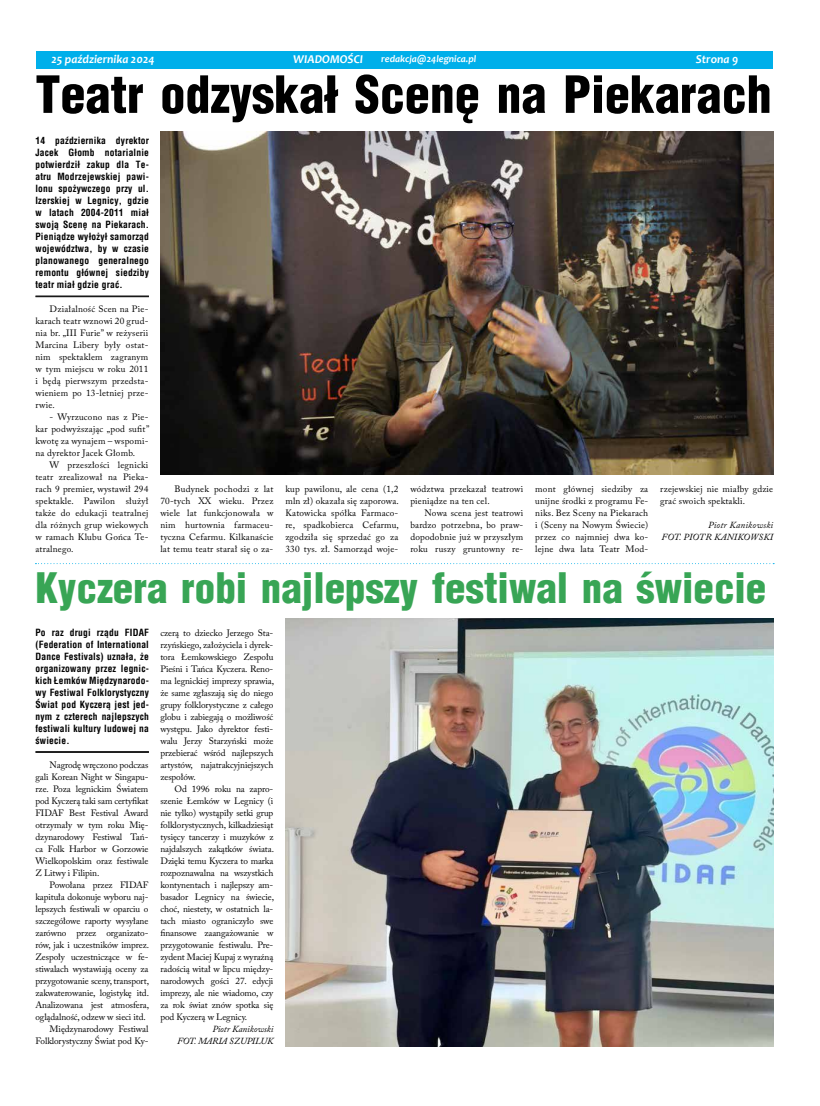
<style>
.page{position:relative;width:820px;height:1106px;background:#fff}
.page>*{position:absolute;margin:0;border:0;box-sizing:border-box;transform-origin:0 0}
.t1{font:900 50px "Switzerland Cond";color:#000}
.t2{font:900 41px "Switzerland Cond";color:#38a555}
.t3{font:italic 700 12px "Candara";color:#fff}
.t4{font:italic 700 10px "Candara";color:#fff}
.t5{font:700 9.5px/12px "Switzerland Condensed";letter-spacing:.02em;color:#000;text-align:justify}
.t6{font:9.2px/12px "Adobe Caslon Pro";letter-spacing:.005em;color:#000;text-align:justify}
.t7{font:italic 9.2px/12px "Adobe Caslon Pro";letter-spacing:.02em;color:#000;text-align:right}
.t8{font:italic 9.2px/12px "Adobe Caslon Pro";color:#000;text-align:right}
</style>
<div class="page">
<div style="left:36px;top:52px;width:736px;height:17px;background:#00afea"></div>
<hr style="left:35px;top:296px;width:114px;height:1px;background:#000">
<hr style="left:35px;top:751px;width:114px;height:1px;background:#000">
<hr style="left:35px;top:752px;width:114px;height:1px;background:#000">
<img style="left:160px;top:131px;width:612px;height:343px">
<svg style="left:35px;top:563px;width:738px;height:1px"></svg>
<img style="left:285px;top:619px;width:487px;height:427px">
<h3 class="t3" style="left:51px;top:52px;width:105px">25 października 2024</h3>
<h3 class="t3" style="left:293px;top:52px;width:71px">WIADOMOŚCI</h3>
<p class="t4" style="left:381px;top:52px;width:97px">redakcja@24legnica.pl</p>
<h3 class="t3" style="left:695px;top:51px;width:44px">Strona 9</h3>
<h1 class="t1" style="left:35px;top:62px;width:737px">Teatr odzyskał Scenę na Piekarach</h1>
<p class="t5" style="left:35px;top:135px;width:115px">14 października dyrektor Jacek Głomb notarialnie potwierdził zakup dla Te&shy;atru Modrzejewskiej pawi&shy;lonu spożywczego przy ul.<br>Izerskiej w Legnicy, gdzie w latach 2004-2011 miał swoją Scenę na Piekarach.<br>Pieniądze wyłożył samorząd województwa, by w czasie planowanego generalnego remontu głównej siedziby teatr miał gdzie grać.</p>
<p class="t6" style="left:35px;top:303px;width:114px;text-indent:14px">Działalność Scen na Pie&shy;karach teatr wznowi 20 grud&shy;nia br. „III Furie” w reżyserii Marcina Libery były ostat&shy;nim spektaklem zagranym w tym miejscu w roku 2011 i będą pierwszym przedsta&shy;wieniem po 13-letniej prze&shy;rwie.</p>
<p class="t6" style="left:35px;top:411px;width:115px;text-indent:14px">- Wyrzucono nas z Pie&shy;kar podwyższając „pod sufit” kwotę za wynajem – wspomi&shy;na dyrektor Jacek Głomb.</p>
<p class="t6" style="left:35px;top:459px;width:114px;text-indent:14px">W przeszłości legnicki teatr zrealizował na Pieka&shy;rach 9 premier, wystawił 294 spektakle. Pawilon służył także do edukacji teatralnej dla różnych grup wiekowych w ramach Klubu Gońca Te&shy;atralnego.</p>
<p class="t6" style="left:160px;top:483px;width:114px;text-indent:14px">Budynek pochodzi z lat 70-tych XX wieku. Przez wiele lat funkcjonowała w nim hurtownia farmaceu&shy;tyczna Cefarmu. Kilkanaście lat temu teatr starał się o za-</p>
<p class="t6" style="left:285px;top:483px;width:115px">kup pawilonu, ale cena (1,2 mln zł) okazała się zaporowa.<br>Katowicka spółka Farmaco&shy;re, spadkobierca Cefarmu, zgodziła się sprzedać go za 330 tys. zł. Samorząd woje-</p>
<p class="t6" style="left:410px;top:483px;width:114px">wództwa przekazał teatrowi pieniądze na ten cel.</p>
<p class="t6" style="left:410px;top:507px;width:114px;text-indent:14px">Nowa scena jest teatrowi bardzo potrzebna, bo praw&shy;dopodobnie już w przyszłym roku ruszy gruntowny re-</p>
<p class="t6" style="left:535px;top:483px;width:114px">mont głównej siedziby za unijne środki z programu Fe&shy;niks. Bez Sceny na Piekarach i (Sceny na Nowym Świecie) przez co najmniej dwa ko&shy;lejne dwa lata Teatr Mod-</p>
<p class="t6" style="left:660px;top:483px;width:114px">rzejewskiej nie miałby gdzie grać swoich spektakli.</p>
<p class="t7" style="left:661px;top:519px;width:113px">Piotr Kanikowski<br>FOT. PIOTR KANIKOWSKI</p>
<h2 class="t2" style="left:35px;top:562px;width:732px">Kyczera robi najlepszy festiwal na świecie</h2>
<p class="t5" style="left:35px;top:627px;width:115px">Po raz drugi rządu FIDAF (Federation of International Dance Festivals) uznała, że organizowany przez legnic&shy;kich Łemków Międzynarodo&shy;wy Festiwal Folklorystyczny Świat pod Kyczerą jest jed&shy;nym z czterech najlepszych festiwali kultury ludowej na świecie.</p>
<p class="t6" style="left:35px;top:759px;width:114px;text-indent:14px">Nagrodę wręczono podczas gali Korean Night w Singapu&shy;rze. Poza legnickim Światem pod Kyczerą taki sam certyfikat FIDAF Best Festival Award otrzymały w tym roku Mię&shy;dzynarodowy Festiwal Tań&shy;ca Folk Harbor w Gorzowie Wielkopolskim oraz festiwale Z Litwy i Filipin.</p>
<p class="t6" style="left:50px;top:879px;width:100px">Powołana przez FIDAF</p>
<p class="t6" style="left:35px;top:891px;width:114px">kapituła dokonuje wyboru naj-</p>
<p class="t6" style="left:35px;top:903px;width:114px">lepszych festiwali w oparciu o</p>
<p class="t6" style="left:35px;top:915px;width:114px">szczegółowe raporty wysyłane</p>
<p class="t6" style="left:35px;top:927px;width:114px">zarówno przez organizato-</p>
<p class="t6" style="left:35px;top:939px;width:115px">rów, jak i uczestników imprez.</p>
<p class="t6" style="left:35px;top:951px;width:114px">Zespoły uczestniczące w fe-</p>
<p class="t6" style="left:35px;top:963px;width:114px">stiwalach wystawiają oceny za</p>
<p class="t6" style="left:35px;top:975px;width:115px">przygotowanie sceny, transport,</p>
<p class="t6" style="left:35px;top:987px;width:115px">zakwaterowanie, logistykę itd.</p>
<p class="t6" style="left:35px;top:999px;width:115px">Analizowana jest atmosfera,</p>
<p class="t6" style="left:35px;top:1011px;width:112px">oglądalność, odzew w sieci itd.</p>
<p class="t6" style="left:50px;top:1023px;width:100px">Międzynarodowy Festiwal</p>
<p class="t6" style="left:35px;top:1035px;width:114px">Folklorystyczny Świat pod Ky-</p>
<p class="t6" style="left:160px;top:627px;width:115px">czerą to dziecko Jerzego Sta&shy;rzyńskiego, założyciela i dyrek&shy;tora Łemkowskiego Zespołu Pieśni i Tańca Kyczera. Reno&shy;ma legnickiej imprezy sprawia, że same zgłaszają się do niego grupy folklorystyczne z całego globu i zabiegają o możliwość występu. Jako dyrektor festi&shy;walu Jerzy Starzyński może przebierać wśród najlepszych artystów, najatrakcyjniejszych zespołów.</p>
<p class="t6" style="left:160px;top:783px;width:115px;text-indent:14px">Od 1996 roku na zapro&shy;szenie Łemków w Legnicy (i nie tylko) wystąpiły setki grup folklorystycznych, kilkadziesiąt tysięcy tancerzy i muzyków z najdalszych zakątków świata.<br>Dzięki temu Kyczera to marka rozpoznawalna na wszystkich kontynentach i najlepszy am&shy;basador Legnicy na świecie, choć, niestety, w ostatnich la&shy;tach miasto ograniczyło swe finansowe zaangażowanie w przygotowanie festiwalu. Pre&shy;zydent Maciej Kupaj z wyraźną radością witał w lipcu między&shy;narodowych gości 27. edycji imprezy, ale nie wiadomo, czy za rok świat znów spotka się pod Kyczerą w Legnicy.</p>
<p class="t8" style="left:177px;top:1023px;width:98px">Piotr Kanikowski<br>FOT. MARIA SZUPILUK</p>
</div>
